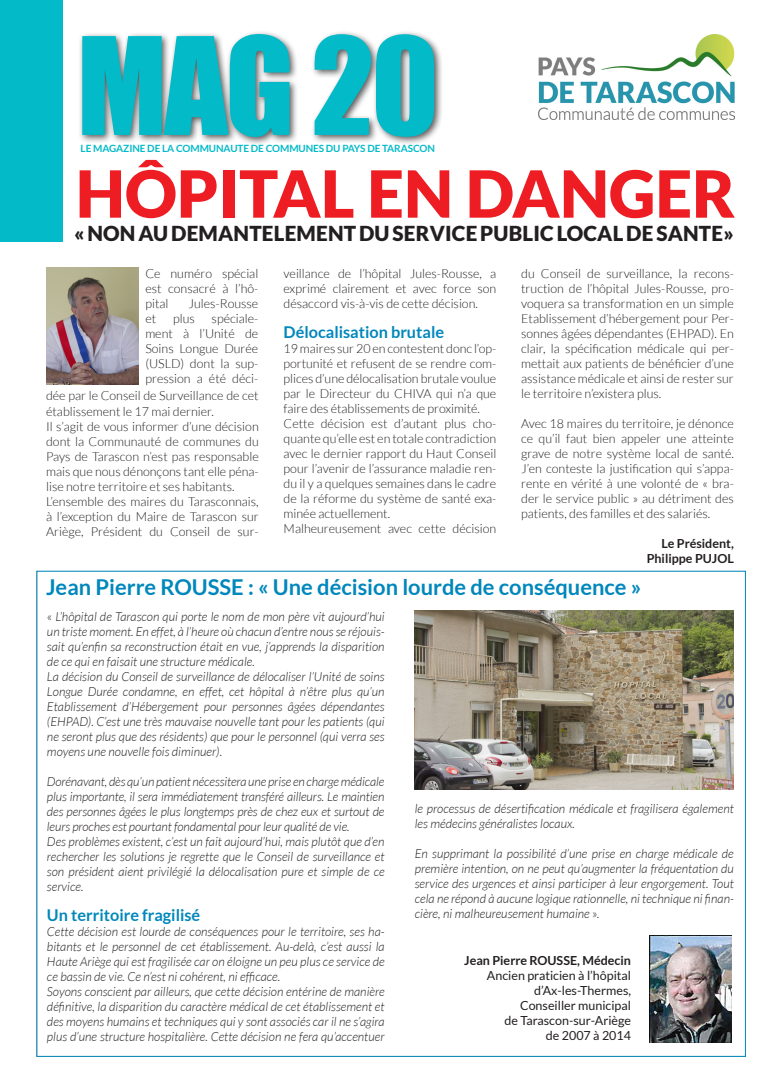
<style>
.page{position:relative;width:780px;height:1088px;background:#fff}
.page>*{position:absolute;margin:0;border:0;box-sizing:border-box;transform-origin:0 0}
.t1{font:125px "Impact";color:#03bac9}
.t2{font:900 65px "Lato";color:#ee1d23}
.t3{font:700 21.88px "Lato";color:#0087bc}
.t4{font:900 20.62px "Lato";letter-spacing:.01em;color:#231f20}
.t5{font:700 16.25px "Lato";color:#0087bc}
.t6{font:italic 300 12.5px/15px "Lato";color:#231f20}
.t7{font:300 12.5px/15px "Lato";color:#231f20;text-align:justify}
.t8{font:12.5px/15px "Lato";color:#231f20;text-align:right}
.t9{font:700 12.5px/15px "Lato";color:#231f20;text-align:right}
.t10{font:700 10px "Lato";letter-spacing:-.01em;color:#03bac9}
.s1{font-style:normal}
</style>
<div class="page">
<div style="left:0;top:0;width:63px;height:242px;background:#03bac9"></div>
<div style="left:78px;top:30px;width:365px;height:117px;background:#231f20;opacity:.75"></div>
<img style="left:538px;top:35px;width:196px;height:84px">
<img style="left:46px;top:268px;width:92px;height:117px">
<img style="left:415px;top:610px;width:318px;height:180px">
<img style="left:649px;top:935px;width:82px;height:108px">
<h1 class="t1" style="left:77px;top:-11px;width:363px">MAG 20</h1>
<p class="t10" style="left:81px;top:142px;width:356px">LE MAGAZINE DE LA COMMUNAUTE DE COMMUNES DU PAYS DE TARASCON</p>
<h2 class="t2" style="left:76px;top:156px;width:661px">HôPITAL EN DANGER</h2>
<h3 class="t4" style="left:74px;top:221px;width:661px">« NON AU DEMANTELEMENT DU SERVICE PUBLIC LOCAL DE SANTE»</h3>
<p class="t7" style="left:145px;top:266px;width:114px">Ce numéro spécial est consacré à l’hô&shy;pital</p>
<p class="t7" style="left:188px;top:296px;width:71px">Jules-Rousse</p>
<p class="t7" style="left:145px;top:311px;width:12px">et</p>
<p class="t7" style="left:173px;top:311px;width:23px">plus</p>
<p class="t7" style="left:145px;top:311px;width:114px;text-indent:66px">spéciale&shy;ment à l’Unité de Soins Longue Durée (USLD) dont la sup&shy;pression a été déci-</p>
<p class="t7" style="left:46px;top:388px;width:214px;text-align:left">dée par le Conseil de Surveillance de cet établissement le 17 mai dernier.<br>Il s’agit de vous informer d’une décision dont la Communauté de communes du Pays de Tarascon n’est pas responsable mais que nous dénonçons tant elle péna&shy;lise notre territoire et ses habitants.<br>L’ensemble des maires du Tarasconnais, à l’exception du Maire de Tarascon sur Ariège, Président du Conseil de sur-</p>
<p class="t7" style="left:283px;top:266px;width:214px">veillance de l’hôpital Jules-Rousse, a exprimé clairement et avec force son désaccord vis-à-vis de cette décision.</p>
<h3 class="t5" style="left:283px;top:322px;width:162px">Délocalisation brutale</h3>
<p class="t7" style="left:283px;top:341px;width:214px;text-align:left">19 maires sur 20 en contestent donc l’op&shy;portunité et refusent de se rendre com&shy;plices d’une délocalisation brutale voulue par le Directeur du CHIVA qui n’a que faire des établissements de proximité.<br>Cette décision est d’autant plus cho&shy;quante qu’elle est en totale contradiction avec le dernier rapport du Haut Conseil pour l’avenir de l’assurance maladie ren&shy;du il y a quelques semaines dans le cadre de la réforme du système de santé exa&shy;minée actuellement.<br>Malheureusement avec cette décision</p>
<p class="t7" style="left:521px;top:266px;width:214px">du Conseil de surveillance, la recons&shy;truction de l’hôpital Jules-Rousse, pro&shy;voquera sa transformation en un simple Etablissement d’hébergement pour Per&shy;sonnes âgées dépendantes (EHPAD). En clair, la spécification médicale qui per&shy;mettait aux patients de bénéficier d’une assistance médicale et ainsi de rester sur le territoire n’existera plus.</p>
<p class="t7" style="left:521px;top:416px;width:214px">Avec 18 maires du territoire, je dénonce ce qu’il faut bien appeler une atteinte grave de notre système local de santé.<br>J’en conteste la justification qui s’appa&shy;rente en vérité à une volonté de « bra&shy;der le service public » au détriment des patients, des familles et des salariés.</p>
<p class="t9" style="left:646px;top:535px;width:89px">Le Président,<br>Philippe PUJOL</p>
<h3 class="t3" style="left:46px;top:575px;width:597px">Jean Pierre ROUSSE : « Une décision lourde de conséquence »</h3>
<p class="t6" style="left:47px;top:609px;width:339px"><span class="s1">«</span> L’hôpital de Tarascon qui porte le nom de mon père vit aujourd’hui un triste moment. En effet, à l’heure où chacun d’entre nous se réjouis&shy;sait qu’enfin sa reconstruction était en vue, j’apprends la disparition de ce qui en faisait une structure médicale.<br>La décision du Conseil de surveillance de délocaliser l’Unité de soins Longue Durée condamne, en effet, cet hôpital à n’être plus qu’un Etablissement d’Hébergement pour personnes âgées dépendantes (EHPAD). C’est une très mauvaise nouvelle tant pour les patients (qui ne seront plus que des résidents) que pour le personnel (qui verra ses moyens une nouvelle fois diminuer).</p>
<p class="t6" style="left:47px;top:774px;width:339px">Dorénavant, dès qu’un patient nécessitera une prise en charge médicale plus importante, il sera immédiatement transféré ailleurs. Le maintien des personnes âgées le plus longtemps près de chez eux et surtout de leurs proches est pourtant fondamental pour leur qualité de vie.<br>Des problèmes existent, c’est un fait aujourd’hui, mais plutôt que d’en rechercher les solutions je regrette que le Conseil de surveillance et son président aient privilégié la délocalisation pure et simple de ce service.</p>
<h3 class="t5" style="left:47px;top:905px;width:155px">Un territoire fragilisé</h3>
<p class="t6" style="left:47px;top:924px;width:339px">Cette décision est lourde de conséquences pour le territoire, ses ha&shy;bitants et le personnel de cet établissement. Au-delà, c’est aussi la Haute Ariège qui est fragilisée car on éloigne un peu plus ce service de ce bassin de vie. Ce n’est ni cohérent, ni efficace.<br>Soyons conscient par ailleurs, que cette décision entérine de manière définitive, la disparition du caractère médical de cet établissement et des moyens humains et techniques qui y sont associés car il ne s’agira plus d’une structure hospitalière. Cette décision ne fera qu’accentuer</p>
<p class="t6" style="left:415px;top:801px;width:320px">le processus de désertification médicale et fragilisera également les médecins généralistes locaux.</p>
<p class="t6" style="left:415px;top:846px;width:320px;text-align:justify">En supprimant la possibilité d’une prise en charge médicale de première intention, on ne peut qu’augmenter la fréquentation du service des urgences et ainsi participer à leur engorgement. Tout cela ne répond à aucune logique rationnelle, ni technique ni finan&shy;cière, ni malheureusement humaine <span class="s1">».</span></p>
<p class="t9" style="left:464px;top:953px;width:168px">Jean Pierre ROUSSE, Médecin</p>
<p class="t8" style="left:487px;top:968px;width:146px">Ancien praticien à l’hôpital d’Ax-les-Thermes,<br>Conseiller municipal<br>de Tarascon-sur-Ariège<br>de 2007 à 2014</p>
</div>
